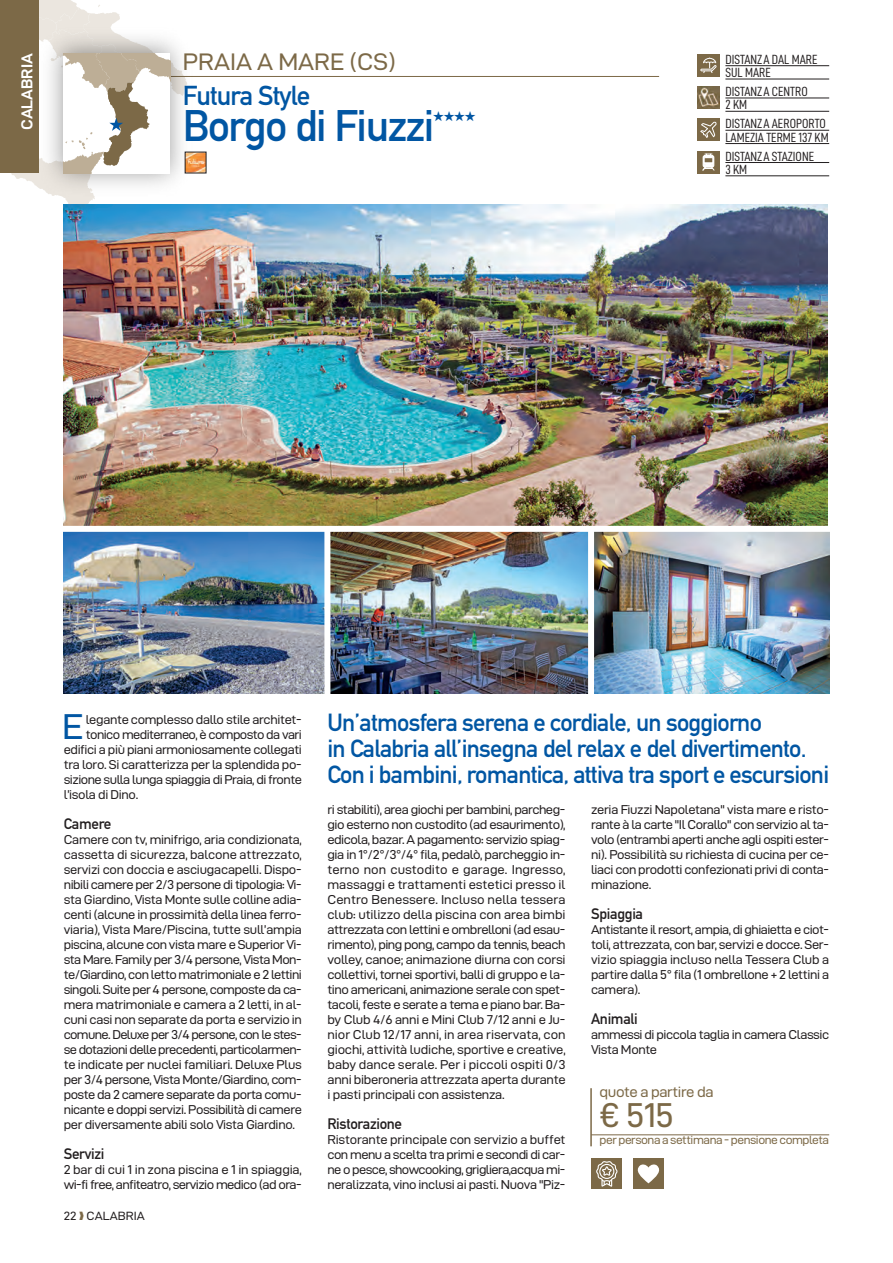
<style>
.page{position:relative;width:893px;height:1263px;background:#fff}
.page>*{position:absolute;margin:0;border:0;box-sizing:border-box;transform-origin:0 0}
.t1{font:700 43.5px "DIN Alternate";letter-spacing:-.03em;color:#0156a3}
.t2{font:36px "D DIN Exp";color:#0156a3}
.t3{font:34.5px "D DIN Exp";color:#7c6947}
.t4{font:700 27px "DIN Alternate";letter-spacing:-.03em;color:#0156a3}
.t5{font:700 24.45px/26.1px "DIN Alternate";letter-spacing:-.03em;color:#0156a3}
.t6{font:24px "D DIN Exp";color:#7c6947}
.t7{font:15.9px "D DIN Exp Bold";color:#fff}
.t8{font:700 15px "DIN Alternate";letter-spacing:-.02em;color:#231f20}
.t9{font:15px "D DIN Exp";letter-spacing:-.025em;color:#7c6947}
.t10{font:14.1px "Zapf Dingbats ITC";color:#0156a3}
.t11{font:13.35px/13.4px "D DIN Condensed";color:#231f20}
.t12{font:12.9px/15px "D DIN Exp";letter-spacing:-.03em;color:#231f20;text-align:justify}
.t13{font:12px "D DIN Exp";letter-spacing:-.035em;color:#7c6947}
.t14{font:12px "D DIN Exp";color:#231f20}
.s1{color:#7c6947}
</style>
<div class="page">
<hr style="left:75px;top:76px;width:584px;height:1px;background:#7c6947">
<hr style="left:725px;top:65px;width:104px;height:1px;background:#231f20">
<hr style="left:725px;top:79px;width:104px;height:1px;background:#231f20">
<div style="left:697px;top:54px;width:23px;height:23px;background:#7c6947"></div>
<svg style="left:700px;top:57px;width:17px;height:16px"></svg>
<hr style="left:725px;top:98px;width:104px;height:1px;background:#231f20">
<hr style="left:725px;top:111px;width:104px;height:1px;background:#231f20">
<img style="left:697px;top:86px;width:23px;height:23px">
<hr style="left:725px;top:130px;width:104px;height:1px;background:#231f20">
<hr style="left:725px;top:143px;width:104px;height:1px;background:#231f20">
<div style="left:697px;top:119px;width:23px;height:22px;background:#7c6947"></div>
<svg style="left:700px;top:122px;width:17px;height:16px"></svg>
<hr style="left:725px;top:162px;width:104px;height:1px;background:#231f20">
<hr style="left:725px;top:176px;width:104px;height:1px;background:#231f20">
<div style="left:697px;top:151px;width:23px;height:22px;background:#7c6947"></div>
<svg style="left:702px;top:154px;width:12px;height:17px"></svg>
<hr style="left:591px;top:1134px;width:238px;height:1px;background:#7c6947">
<hr style="left:590px;top:1088px;width:2px;height:58px;background:#7c6947">
<img style="left:64px;top:204px;width:764px;height:322px">
<img style="left:64px;top:532px;width:260px;height:162px">
<img style="left:330px;top:532px;width:258px;height:162px">
<img style="left:594px;top:532px;width:236px;height:162px">
<div style="left:592px;top:1159px;width:30px;height:30px;background:#7c6947"></div>
<svg style="left:596px;top:1161px;width:21px;height:26px"></svg>
<div style="left:633px;top:1159px;width:30px;height:30px;background:#7c6947"></div>
<svg style="left:638px;top:1164px;width:21px;height:19px"></svg>
<img style="left:187px;top:154px;width:17px;height:17px">
<svg style="left:0;top:0;width:187px;height:212px"></svg>
<p class="t7" style="left:18px;top:130px;width:79px;rotate:-90deg">CALABRIA</p>
<h3 class="t6" style="left:183px;top:54px;width:214px">Praia a MarE (cS)</h3>
<h3 class="t4" style="left:183px;top:79px;width:129px">Futura Style</h3>
<h1 class="t1" style="left:183px;top:100px;width:253px">Borgo di Fiuzzi</h1>
<p class="t10" style="left:433px;top:108px;width:44px">★★★★</p>
<p class="t11" style="left:725px;top:52px;width:94px">DISTANZA DAL MARE<br>SUL MARE</p>
<p class="t11" style="left:725px;top:84px;width:84px">DISTANZA CENTRO<br>2 KM</p>
<p class="t11" style="left:725px;top:117px;width:105px">DISTANZA AEROPORTO<br>LAMEZIA TERME 137 KM</p>
<p class="t11" style="left:725px;top:149px;width:90px">DISTANZA STAZIONE<br>3 KM</p>
<h2 class="t2" style="left:62px;top:714px;width:23px">E</h2>
<p class="t12" style="left:86px;top:713px;width:217px">legante complesso dallo stile architet-</p>
<p class="t12" style="left:86px;top:728px;width:217px">tonico mediterraneo, è composto da vari</p>
<p class="t12" style="left:64px;top:743px;width:240px">edifici a più piani armoniosamente collegati</p>
<p class="t12" style="left:64px;top:758px;width:239px">tra loro. Si caratterizza per la splendida po-</p>
<p class="t12" style="left:64px;top:773px;width:240px">sizione sulla lunga spiaggia di Praia, di fronte</p>
<p class="t12" style="left:64px;top:788px;width:76px">l’isola di Dino.</p>
<p class="t8" style="left:64px;top:815px;width:49px">Camere</p>
<p class="t12" style="left:64px;top:833px;width:240px">camere con tv, minifrigo, aria condizionata, cassetta di sicurezza, balcone attrezzato, servizi con doccia e asciugacapelli. Dispo&shy;nibili camere per 2/3 persone di tipologia: Vi&shy;sta Giardino, Vista Monte sulle colline adia&shy;centi (alcune in prossimità della linea ferro&shy;viaria), Vista Mare/Piscina, tutte sull’ampia piscina, alcune con vista mare e Superior Vi&shy;sta Mare. Family per 3/4 persone, Vista Mon&shy;te/Giardino, con letto matrimoniale e 2 lettini singoli. Suite per 4 persone, composte da ca&shy;mera matrimoniale e camera a 2 letti, in al&shy;cuni casi non separate da porta e servizio in comune. Deluxe per 3/4 persone, con le stes&shy;se dotazioni delle precedenti, particolarmen&shy;te indicate per nuclei familiari. Deluxe Plus per 3/4 persone, Vista Monte/Giardino, com&shy;poste da 2 camere separate da porta comu&shy;nicante e doppi servizi. Possibilità di camere per diversamente abili solo Vista Giardino.</p>
<p class="t8" style="left:64px;top:1145px;width:42px">Servizi</p>
<p class="t12" style="left:64px;top:1163px;width:240px">2 bar di cui 1 in zona piscina e 1 in spiaggia, wi-fi free, anfiteatro, servizio medico (ad ora-</p>
<p class="t14" style="left:64px;top:1212px;width:82px">22 <span class="s1">❱</span> calabria</p>
<h3 class="t5" style="left:327px;top:710px;width:503px">Un’atmosfera serena e cordiale, un soggiorno<br>in Calabria all’insegna del relax e del divertimento.<br>Con i bambini, romantica, attiva tra sport e escursioni</h3>
<p class="t12" style="left:327px;top:803px;width:240px">ri stabiliti), area giochi per bambini, parcheg&shy;gio esterno non custodito (ad esaurimento), edicola, bazar. a pagamento: servizio spiag&shy;gia in 1°/2°/3°/4° fila, pedalò, parcheggio in&shy;terno non custodito e garage. ingresso, massaggi e trattamenti estetici presso il centro benessere. incluso nella tessera club: utilizzo della piscina con area bimbi attrezzata con lettini e ombrelloni (ad esau&shy;rimento), ping pong, campo da tennis, beach volley, canoe; animazione diurna con corsi collettivi, tornei sportivi, balli di gruppo e la&shy;tino americani, animazione serale con spet&shy;tacoli, feste e serate a tema e piano bar. ba&shy;by club 4/6 anni e Mini club 7/12 anni e Ju&shy;nior club 12/17 anni, in area riservata, con giochi, attività ludiche, sportive e creative, baby dance serale. Per i piccoli ospiti 0/3 anni biberoneria attrezzata aperta durante i pasti principali con assistenza.</p>
<p class="t8" style="left:327px;top:1115px;width:76px">Ristorazione</p>
<p class="t12" style="left:327px;top:1133px;width:240px">ristorante principale con servizio a buffet con menu a scelta tra primi e secondi di car&shy;ne o pesce, showcooking, grigliera,acqua mi&shy;neralizzata, vino inclusi ai pasti. Nuova "Piz-</p>
<p class="t12" style="left:591px;top:803px;width:239px">zeria Fiuzzi Napoletana" vista mare e risto&shy;rante à la carte "il corallo" con servizio al ta&shy;volo (entrambi aperti anche agli ospiti ester&shy;ni). Possibilità su richiesta di cucina per ce&shy;liaci con prodotti confezionati privi di conta&shy;minazione.</p>
<p class="t8" style="left:591px;top:905px;width:54px">Spiaggia</p>
<p class="t12" style="left:591px;top:923px;width:240px">antistante il resort, ampia, di ghiaietta e ciot&shy;toli, attrezzata, con bar, servizi e docce. Ser&shy;vizio spiaggia incluso nella Tessera club a partire dalla 5° fila (1 ombrellone + 2 lettini a camera).</p>
<p class="t8" style="left:591px;top:1010px;width:48px">Animali</p>
<p class="t12" style="left:591px;top:1028px;width:240px">ammessi di piccola taglia in camera classic<br>Vista Monte</p>
<p class="t9" style="left:600px;top:1087px;width:116px">quote a partire da</p>
<h3 class="t3" style="left:600px;top:1103px;width:76px">€ 515</h3>
<p class="t13" style="left:600px;top:1135px;width:231px">per persona a settimana - pensione completa</p>
</div>
